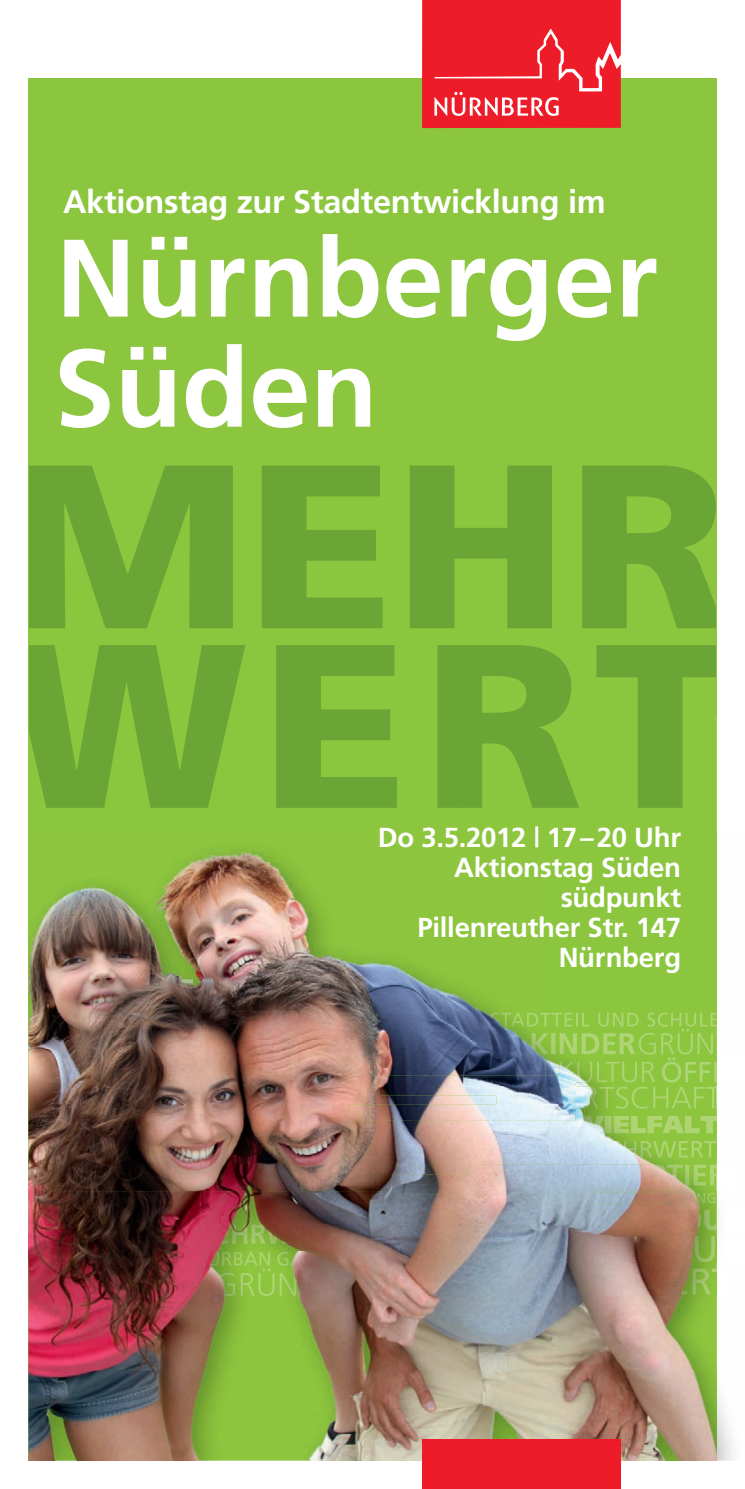
<style>
.page{position:relative;width:745px;height:1489px;background:#fff}
.page>*{position:absolute;margin:0;border:0;box-sizing:border-box;transform-origin:0 0}
.t1{font:900 233px/179.5px "Frutiger";letter-spacing:.02em;color:#6ba535}
.t2{font:700 110px/110px "Frutiger";color:#fff}
.t3{font:700 32.5px "Frutiger";letter-spacing:-.01em;color:#fff}
.t4{font:700 27.5px/30px "Frutiger";letter-spacing:-.01em;color:#fff;text-align:right}
</style>
<div class="page">
<div style="left:28px;top:78px;width:688px;height:1382px;background:#8bc63e"></div>
<img style="left:716px;top:717px;width:1px;height:115px">
<img style="left:29px;top:716px;width:654px;height:92px">
<img style="left:30px;top:717px;width:653px;height:90px">
<img style="left:716px;top:832px;width:2px;height:436px">
<img style="left:716px;top:1294px;width:18px;height:166px">
<img style="left:28px;top:1460px;width:448px;height:1px">
<img style="left:475px;top:1460px;width:179px;height:1px">
<img style="left:28px;top:859px;width:172px;height:119px">
<img style="left:200px;top:849px;width:295px;height:162px">
<img style="left:28px;top:1011px;width:688px;height:449px">
<svg style="left:28px;top:1234px;width:1px;height:24px"></svg>
<img style="left:28px;top:978px;width:203px;height:34px">
<img style="left:531px;top:1033px;width:103px;height:21px">
<img style="left:348px;top:1104px;width:227px;height:16px">
<img style="left:148px;top:1137px;width:190px;height:24px">
<img style="left:191px;top:1224px;width:147px;height:19px">
<img style="left:716px;top:1235px;width:2px;height:26px">
<img style="left:418px;top:1235px;width:298px;height:26px">
<img style="left:208px;top:1251px;width:176px;height:14px">
<svg style="left:716px;top:1012px;width:1px;height:14px"></svg>
<img style="left:490px;top:1012px;width:226px;height:14px">
<img style="left:496px;top:1086px;width:220px;height:22px">
<img style="left:496px;top:1104px;width:79px;height:4px">
<img style="left:588px;top:1140px;width:127px;height:17px">
<img style="left:716px;top:1164px;width:2px;height:25px">
<img style="left:469px;top:1164px;width:247px;height:25px">
<img style="left:394px;top:1174px;width:196px;height:19px">
<img style="left:469px;top:1174px;width:121px;height:15px">
<img style="left:581px;top:1192px;width:134px;height:11px">
<svg style="left:716px;top:1115px;width:2px;height:18px"></svg>
<img style="left:583px;top:1115px;width:133px;height:18px">
<img style="left:716px;top:1209px;width:2px;height:20px">
<img style="left:637px;top:1209px;width:79px;height:20px">
<img style="left:216px;top:1268px;width:80px;height:27px">
<img style="left:638px;top:1028px;width:74px;height:26px">
<img style="left:716px;top:1268px;width:1px;height:26px">
<img style="left:531px;top:1268px;width:185px;height:26px">
<img style="left:379px;top:1075px;width:196px;height:20px">
<img style="left:496px;top:1086px;width:79px;height:9px">
<img style="left:95px;top:1018px;width:134px;height:10px">
<img style="left:559px;top:1061px;width:95px;height:21px">
<img style="left:559px;top:1075px;width:16px;height:7px">
<img style="left:716px;top:1057px;width:2px;height:25px">
<img style="left:661px;top:1057px;width:55px;height:25px">
<svg style="left:422px;top:0;width:198px;height:128px;background:#ef2c37"></svg>
<div style="left:422px;top:1439px;width:198px;height:49px;background:#ee1c28"></div>
<p class="t3" style="left:63px;top:183px;width:543px">Aktionstag zur Stadtentwicklung im</p>
<h2 class="t2" style="left:53px;top:222px;width:605px">nürnberger<br>Süden</h2>
<h1 class="t1" style="left:7px;top:456px;width:721px">MEHR<br>WERT</h1>
<p class="t4" style="left:377px;top:822px;width:304px">do 3.5.2012 | 17 – 20 Uhr<br>Aktionstag Süden südpunkt<br>Pillenreuther Str. 147 nürnberg</p>
</div>
